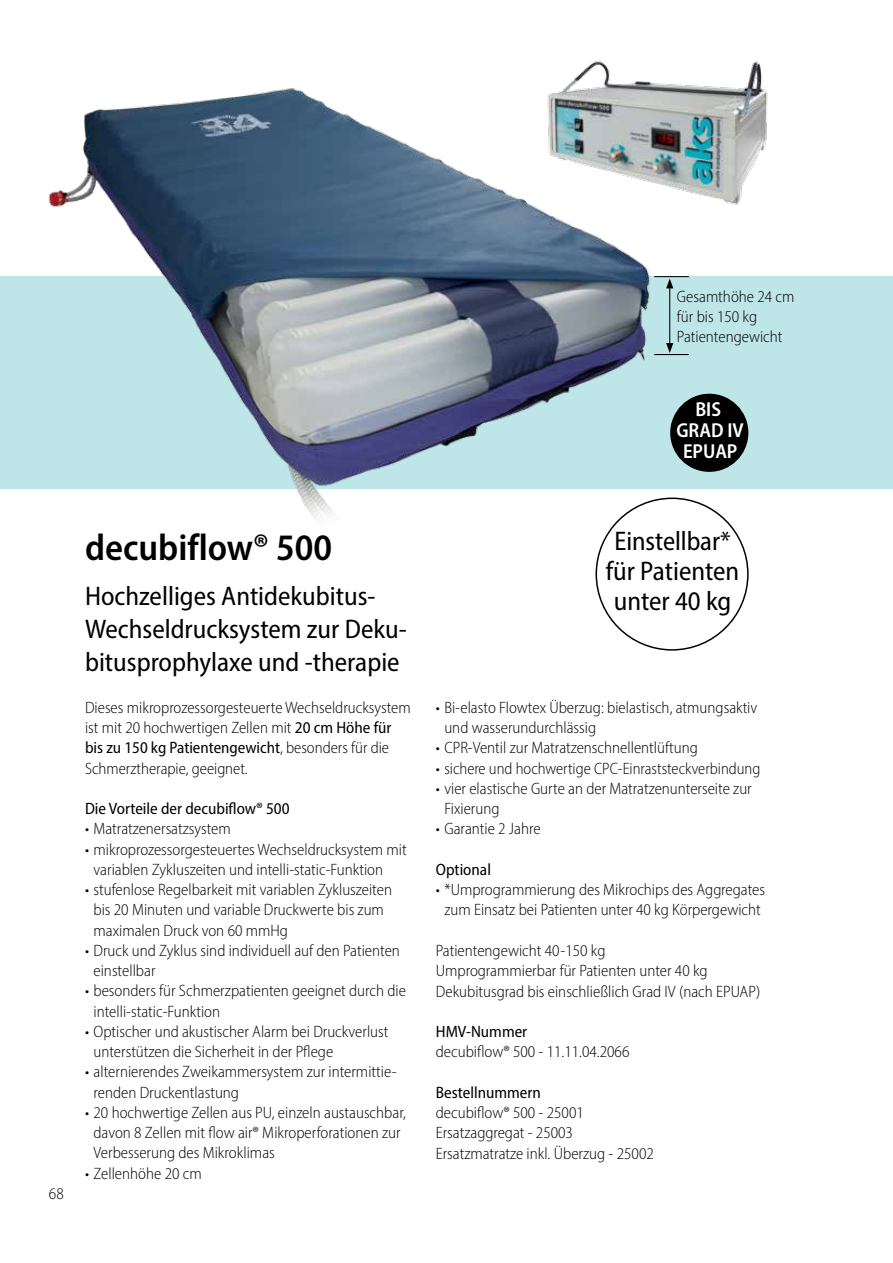
<style>
.page{position:relative;width:893px;height:1263px;background:#fff}
.page>*{position:absolute;margin:0;border:0;box-sizing:border-box;transform-origin:0 0}
.t1{font:600 semi-condensed 37.5px "Myriad Pro";color:#000}
.t2{font:semi-condensed 27px/33px "Myriad Pro";color:#000}
.t3{font:600 semi-condensed 20.25px/21px "Myriad Pro";color:#fff;text-align:center}
.t4{font:300 semi-condensed 16.5px/20.2px "Myriad Pro";color:#000}
.t5{font:semi-condensed 16.5px "Myriad Pro";color:#000}
.s1{font-weight:400}
</style>
<div class="page">
<div style="left:0;top:276px;width:893px;height:213px;background:#bee5e7"></div>
<img style="left:48px;top:88px;width:622px;height:452px">
<img style="left:543px;top:61px;width:225px;height:149px">
<div style="left:670px;top:394px;width:78px;height:78px;background:#000;border-radius:50%"></div>
<hr style="left:654px;top:276px;width:35px;height:1px;background:#000">
<hr style="left:654px;top:354px;width:35px;height:1px;background:#000">
<hr style="left:669px;top:286px;width:1px;height:59px;background:#000">
<svg style="left:666px;top:279px;width:7px;height:9px"></svg>
<svg style="left:666px;top:343px;width:7px;height:10px"></svg>
<p class="t4" style="left:677px;top:286px;width:119px">Gesamthöhe 24 cm für bis 150 kg<br>Patientengewicht</p>
<p class="t3" style="left:676px;top:398px;width:69px">BIS<br>GRAD IV<br>EPUAP</p>
<p class="t4" style="left:49px;top:1183px;width:16px">68</p>
<h1 class="t1" style="left:85px;top:524px;width:249px">decubiflow® 500</h1>
<h2 class="t2" style="left:85px;top:579px;width:323px">Hochzelliges Antidekubitus-<br>Wechseldrucksystem zur Deku&shy;bitusprophylaxe und -therapie</h2>
<p class="t4" style="left:85px;top:697px;width:327px">Dieses mikroprozessorgesteuerte Wechseldrucksystem ist mit 20 hochwertigen Zellen mit <span class="s1">20 cm Höhe für bis zu 150 kg Patientengewicht</span>, besonders für die Schmerztherapie, geeignet.</p>
<p class="t5" style="left:85px;top:799px;width:206px">Die Vorteile der decubiflow® 500</p>
<p class="t4" style="left:85px;top:819px;width:147px">• Matratzenersatzsystem</p>
<p class="t4" style="left:94px;top:839px;width:315px;text-indent:-8px">• mikroprozessorgesteuertes Wechseldrucksystem mit variablen Zykluszeiten und intelli-static-Funktion</p>
<p class="t4" style="left:94px;top:879px;width:300px;text-indent:-8px">• stufenlose Regelbarkeit mit variablen Zykluszeiten bis 20 Minuten und variable Druckwerte bis zum maximalen Druck von 60 mmHg</p>
<p class="t4" style="left:94px;top:940px;width:308px;text-indent:-8px">• Druck und Zyklus sind individuell auf den Patienten einstellbar</p>
<p class="t4" style="left:94px;top:981px;width:314px;text-indent:-8px">• besonders für Schmerzpatienten geeignet durch die intelli-static-Funktion</p>
<p class="t4" style="left:94px;top:1021px;width:296px;text-indent:-8px">• Optischer und akustischer Alarm bei Druckverlust unterstützen die Sicherheit in der Pflege</p>
<p class="t4" style="left:94px;top:1062px;width:305px;text-indent:-8px">• alternierendes Zweikammersystem zur intermittie&shy;renden Druckentlastung</p>
<p class="t4" style="left:94px;top:1102px;width:314px;text-indent:-8px">• 20 hochwertige Zellen aus PU, einzeln austauschbar, davon 8 Zellen mit flow air® Mikroperforationen zur<br>Verbesserung des Mikroklimas</p>
<p class="t4" style="left:85px;top:1163px;width:118px">• Zellenhöhe 20 cm</p>
<h2 class="t2" style="left:606px;top:525px;width:135px;line-height:30px;text-align:center">Einstellbar* für Patienten unter 40 kg</h2>
<p class="t4" style="left:444px;top:697px;width:314px;text-indent:-8px">• Bi-elasto Flowtex Überzug: bielastisch, atmungsaktiv und wasserundurchlässig</p>
<p class="t4" style="left:436px;top:738px;width:264px">• CPR-Ventil zur Matratzenschnellentlüftung</p>
<p class="t4" style="left:436px;top:758px;width:326px">• sichere und hochwertige CPC-Einraststeckverbindung</p>
<p class="t4" style="left:444px;top:778px;width:309px;text-indent:-8px">• vier elastische Gurte an der Matratzenunterseite zur<br>Fixierung</p>
<p class="t4" style="left:436px;top:819px;width:106px">• Garantie 2 Jahre</p>
<p class="t5" style="left:436px;top:859px;width:57px">Optional</p>
<p class="t4" style="left:436px;top:879px;width:331px;text-align:center">• *Umprogrammierung des Mikrochips des Aggregates zum Einsatz bei Patienten unter 40 kg Körpergewicht</p>
<p class="t4" style="left:436px;top:940px;width:326px">Patientengewicht 40-150 kg<br>Umprogrammierbar für Patienten unter 40 kg<br>Dekubitusgrad bis einschließlich Grad IV (nach EPUAP)</p>
<p class="t5" style="left:436px;top:1021px;width:93px">HMV-Nummer</p>
<p class="t4" style="left:436px;top:1041px;width:195px">decubiflow® 500 - 11.11.04.2066</p>
<p class="t5" style="left:436px;top:1082px;width:107px">Bestellnummern</p>
<p class="t4" style="left:436px;top:1102px;width:219px">decubiflow® 500 - 25001<br>Ersatzaggregat - 25003<br>Ersatzmatratze inkl. Überzug - 25002</p>
</div>
